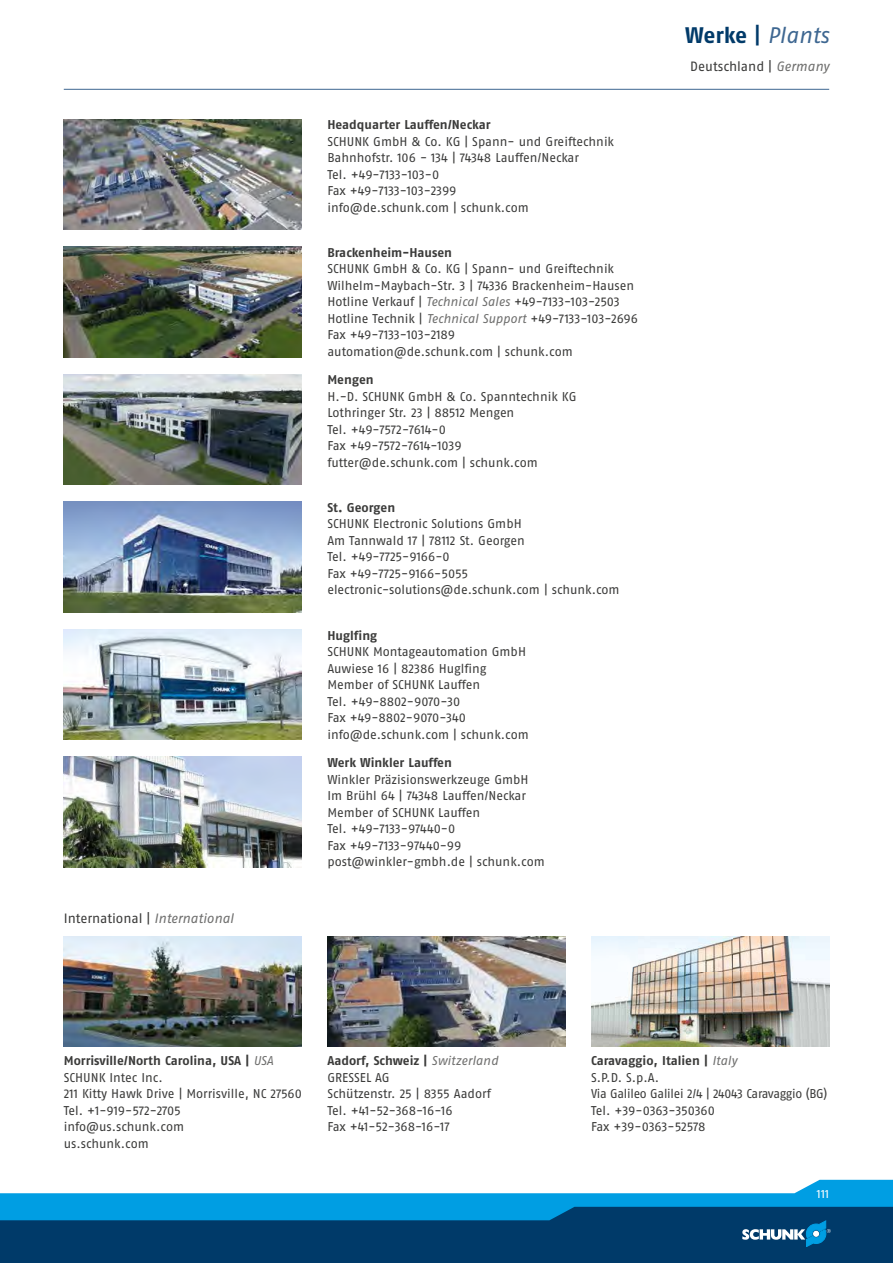
<style>
.page{position:relative;width:893px;height:1263px;background:#fff}
.page>*{position:absolute;margin:0;border:0;box-sizing:border-box;transform-origin:0 0}
.t1{font:italic 22.5px "SCHUNK Fago Pro";letter-spacing:-.005em;color:#3e6791}
.t2{font:13.5px "SCHUNK Fago Pro";letter-spacing:-.005em;color:#3b3b3a}
.t3{font:12.75px/16.5px "SCHUNK Fago Pro";letter-spacing:-.005em;color:#3b3b3a}
.t4{font:700 12.75px "SCHUNK Fago Pro";color:#3b3b3a}
.t5{font:12px "SCHUNK Fago Pro";color:#fff}
.s1{font-style:italic;color:#6f6f6e}
.s2{font-weight:700;font-style:normal;color:#003a69}
.s3{font-weight:500;font-style:normal;color:#003a69}
.s4{font-weight:700}
</style>
<div class="page">
<div style="left:0;top:1202px;width:893px;height:61px;background:#003a69"></div>
<svg style="left:0;top:1180px;width:893px;height:67px"></svg>
<img style="left:64px;top:502px;width:238px;height:110px">
<img style="left:64px;top:374px;width:238px;height:111px">
<img style="left:64px;top:936px;width:238px;height:111px">
<img style="left:64px;top:119px;width:238px;height:111px">
<img style="left:64px;top:247px;width:238px;height:110px">
<img style="left:327px;top:936px;width:239px;height:111px">
<img style="left:64px;top:629px;width:238px;height:111px">
<img style="left:591px;top:936px;width:238px;height:111px">
<img style="left:64px;top:757px;width:238px;height:110px">
<hr style="left:64px;top:89px;width:765px;height:1px;background:#3e6791">
<p class="t2" style="left:64px;top:910px;width:171px">International | <span class="s1">International</span></p>
<p class="t4" style="left:327px;top:117px;width:165px">Headquarter Lauffen/Neckar</p>
<p class="t3" style="left:327px;top:133px;width:288px">SCHUNK GmbH &amp; Co. KG | Spann- und Greiftechnik Bahnhofstr. 106 - 134 | 74348 Lauffen/Neckar<br>Tel. +49-7133-103-0<br>Fax +49-7133-103-2399<br>info@de.schunk.com | schunk.com</p>
<p class="t4" style="left:327px;top:245px;width:126px">Brackenheim-Hausen</p>
<p class="t3" style="left:327px;top:261px;width:312px">SCHUNK GmbH &amp; Co. KG | Spann- und Greiftechnik Wilhelm-Maybach-Str. 3 | 74336 Brackenheim-Hausen Hotline Verkauf | <span class="s1">Technical Sales</span> +49-7133-103-2503<br>Hotline Technik | <span class="s1">Technical Support</span> +49-7133-103-2696<br>Fax +49-7133-103-2189<br>automation@de.schunk.com | schunk.com</p>
<p class="t4" style="left:327px;top:372px;width:48px">Mengen</p>
<p class="t3" style="left:327px;top:388px;width:251px">H.-D. SCHUNK GmbH &amp; Co. Spanntechnik KG<br>Lothringer Str. 23 | 88512 Mengen<br>Tel. +49-7572-7614-0<br>Fax +49-7572-7614-1039 futter@de.schunk.com | schunk.com</p>
<p class="t4" style="left:327px;top:500px;width:69px">St. Georgen</p>
<p class="t3" style="left:327px;top:516px;width:294px">SCHUNK Electronic Solutions GmbH<br>Am Tannwald 17 | 78112 St. Georgen<br>Tel. +49-7725-9166-0<br>Fax +49-7725-9166-5055 electronic-solutions@de.schunk.com | schunk.com</p>
<p class="t4" style="left:327px;top:627px;width:51px">Huglfing</p>
<p class="t3" style="left:327px;top:643px;width:203px">SCHUNK Montageautomation GmbH<br>Auwiese 16 | 82386 Huglfing<br>Member of SCHUNK Lauffen<br>Tel. +49-8802-9070-30<br>Fax +49-8802-9070-340 info@de.schunk.com | schunk.com</p>
<p class="t4" style="left:327px;top:755px;width:126px">Werk Winkler Lauffen</p>
<p class="t3" style="left:327px;top:771px;width:219px">Winkler Präzisionswerkzeuge GmbH<br>Im Brühl 64 | 74348 Lauffen/Neckar<br>Member of SCHUNK Lauffen<br>Tel. +49-7133-97440-0<br>Fax +49-7133-97440-99 post@winkler-gmbh.de | schunk.com</p>
<h1 class="t1" style="left:685px;top:22px;width:145px"><span class="s2">Werke</span> <span class="s3">|</span> Plants</h1>
<p class="t2" style="left:690px;top:58px;width:141px">Deutschland | <span class="s1">Germany</span></p>
<p class="t3" style="left:64px;top:1053px;width:240px"><span class="s4">Morrisville/North Carolina, USA |</span> <span class="s1">USA<br></span>SCHUNK Intec Inc.<br>211 Kitty Hawk Drive | Morrisville, NC 27560<br>Tel. +1-919-572-2705 info@us.schunk.com<br>us.schunk.com</p>
<p class="t3" style="left:327px;top:1053px;width:172px"><span class="s4">Aadorf, Schweiz |</span> <span class="s1">Switzerland<br></span>GRESSEL AG<br>Schützenstr. 25 | 8355 Aadorf<br>Tel. +41-52-368-16-16<br>Fax +41-52-368-16-17</p>
<p class="t3" style="left:591px;top:1053px;width:238px"><span class="s4">Caravaggio, Italien |</span> <span class="s1">Italy<br></span>S.P.D. S.p.A.<br>Via Galileo Galilei 2/4 | 24043 Caravaggio (BG)<br>Tel. +39-0363-350360<br>Fax +39-0363-52578</p>
<p class="t5" style="left:817px;top:1186px;width:14px">111</p>
</div>
